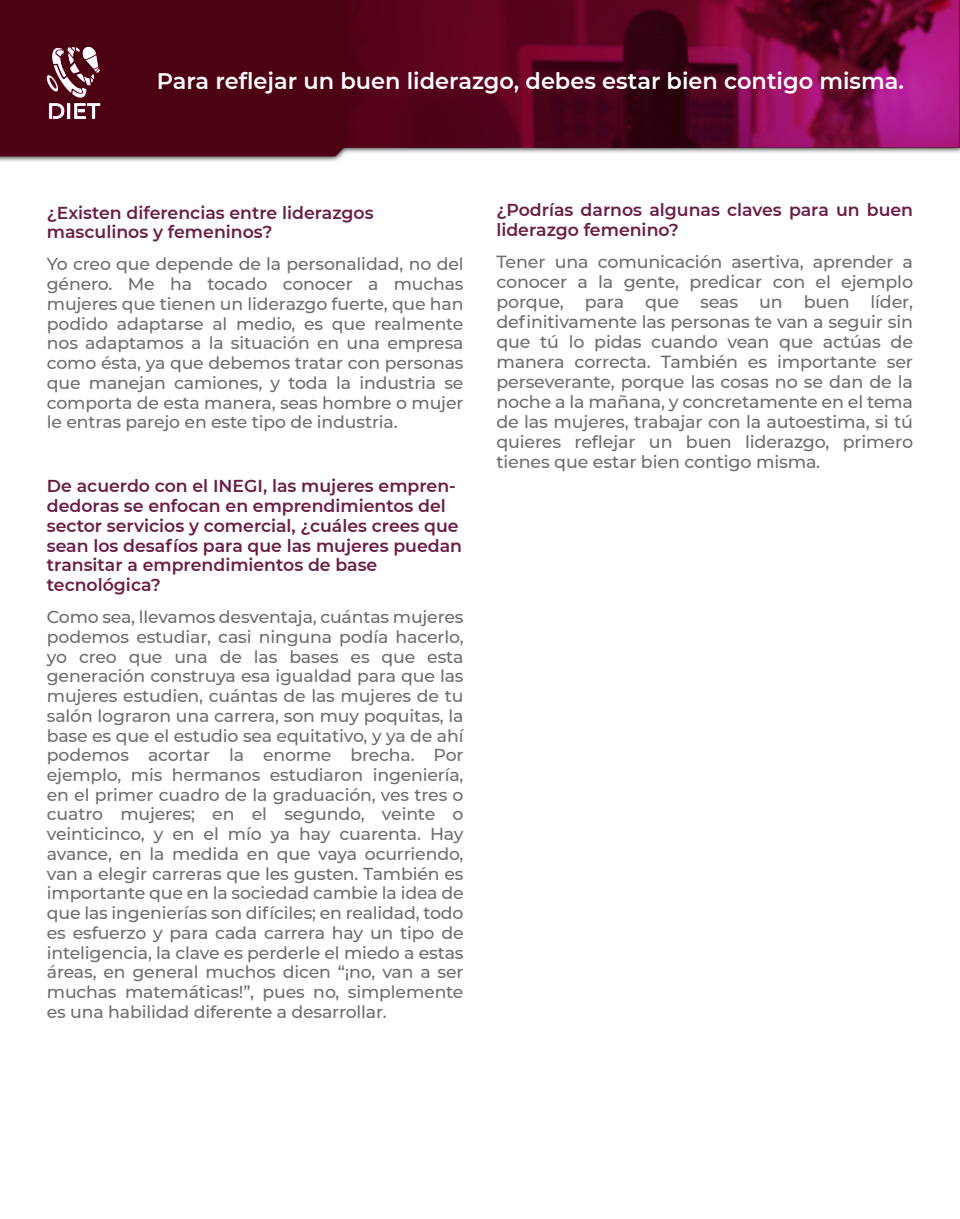
<style>
.page{position:relative;width:960px;height:1219px;background:#fff}
.page>*{position:absolute;margin:0;border:0;box-sizing:border-box;transform-origin:0 0}
.t1{font:600 22.5px "Montserrat";color:#fff}
.t2{font:500 17.5px/20px "Montserrat";letter-spacing:-.01em;color:#6d6e70;text-align:justify}
.t3{font:500 17.25px/19.8px "Montserrat";letter-spacing:-.01em;color:#6d6e70;text-align:justify}
.t4{font:600 17.25px/19.8px "Montserrat";color:#6c1d45}
</style>
<div class="page">
<img style="left:0;top:0;width:960px;height:162px">
<svg style="left:46px;top:46px;width:54px;height:72px"></svg>
<h1 class="t1" style="left:157px;top:67px;width:749px">Para reflejar un buen liderazgo, debes estar bien contigo misma.</h1>
<p class="t4" style="left:47px;top:203px;width:328px">¿Existen diferencias entre liderazgos masculinos y femeninos?</p>
<p class="t3" style="left:47px;top:254px;width:418px">Yo creo que depende de la personalidad, no del género. Me ha tocado conocer a muchas mujeres que tienen un liderazgo fuerte, que han podido adaptarse al medio, es que realmente nos adaptamos a la situación en una empresa como ésta, ya que debemos tratar con personas que manejan camiones, y toda la industria se comporta de esta manera, seas hombre o mujer le entras parejo en este tipo de industria.</p>
<p class="t4" style="left:47px;top:476px;width:417px">De acuerdo con el INEGI, las mujeres empren&shy;dedoras se enfocan en emprendimientos del sector servicios y comercial, ¿cuáles crees que sean los desafíos para que las mujeres puedan transitar a emprendimientos de base tecnológica?</p>
<p class="t3" style="left:47px;top:607px;width:418px">Como sea, llevamos desventaja, cuántas mujeres podemos estudiar, casi ninguna podía hacerlo, yo creo que una de las bases es que esta generación construya esa igualdad para que las mujeres estudien, cuántas de las mujeres de tu salón lograron una carrera, son muy poquitas, la base es que el estudio sea equitativo, y ya de ahí podemos acortar la enorme brecha. Por ejemplo, mis hermanos estudiaron ingeniería, en el primer cuadro de la graduación, ves tres o cuatro mujeres; en el segundo, veinte o veinticinco, y en el mío ya hay cuarenta. Hay avance, en la medida en que vaya ocurriendo, van a elegir carreras que les gusten. También es importante que en la sociedad cambie la idea de que las ingenierías son difíciles; en realidad, todo es esfuerzo y para cada carrera hay un tipo de inteligencia, la clave es perderle el miedo a estas áreas, en general muchos dicen “¡no, van a ser muchas matemáticas!”, pues no, simplemente es una habilidad diferente a desarrollar.</p>
<p class="t4" style="left:496px;top:200px;width:418px">¿Podrías darnos algunas claves para un buen liderazgo femenino?</p>
<p class="t2" style="left:496px;top:252px;width:418px">Tener una comunicación asertiva, aprender a conocer a la gente, predicar con el ejemplo porque, para que seas un buen líder, definitivamente las personas te van a seguir sin que tú lo pidas cuando vean que actúas de manera correcta. También es importante ser perseverante, porque las cosas no se dan de la noche a la mañana, y concretamente en el tema de las mujeres, trabajar con la autoestima, si tú quieres reflejar un buen liderazgo, primero tienes que estar bien contigo misma.</p>
</div>
